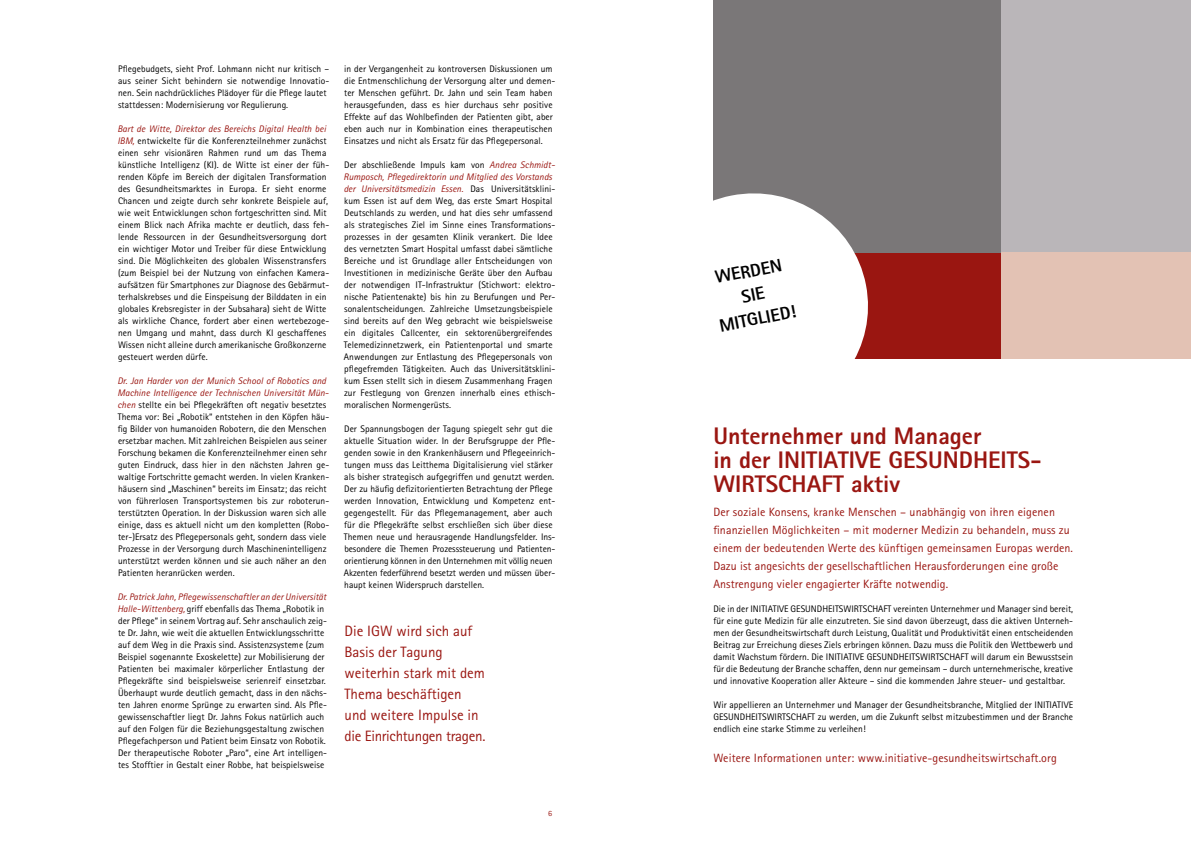
<style>
.page{position:relative;width:1191px;height:842px;background:#fff}
.page>*{position:absolute;margin:0;border:0;box-sizing:border-box;transform-origin:0 0}
.t1{font:800 24px/24px "Rotis Sans Serif";color:#9a1611}
.t2{font:800 18px/24px "Rotis Sans Serif";color:#000;text-align:center}
.t3{font:15px/21px "Rotis Sans Serif";color:#9a1611}
.t4{font:12px/18px "Rotis Sans Serif";letter-spacing:.005em;color:#9a1611}
.t5{font:9.5px/12px "Rotis Sans Serif";letter-spacing:.005em;color:#000}
.t6{font:8px "Rotis Sans Serif";color:#9a1611}
.s1{font-style:italic;color:#9a1611}
</style>
<div class="page">
<div style="left:713px;top:252px;width:288px;height:106px;background:#9a1611"></div>
<div style="left:713px;top:0;width:288px;height:252px;background:#7a7778"></div>
<div style="left:1001px;top:0;width:190px;height:252px;background:#bab6b9"></div>
<div style="left:1001px;top:252px;width:190px;height:106px;background:#e3c2b4"></div>
<svg style="left:713px;top:193px;width:165px;height:166px;fill:#fff"></svg>
<p class="t5" style="left:118px;top:63px;width:213px">Pflegebudgets, sieht Prof. Lohmann nicht nur kritisch – aus seiner Sicht behindern sie notwendige Innovatio&shy;nen. Sein nachdrückliches Plädoyer für die Pflege lautet stattdessen: Modernisierung vor Regulierung.</p>
<p class="t5" style="left:117px;top:123px;width:213px"><span class="s1">Bart de Witte, Direktor des Bereichs Digital Health bei IBM,</span> entwickelte für die Konferenzteilnehmer zunächst einen sehr visionären Rahmen rund um das Thema künstliche Intelligenz (KI). de Witte ist einer der füh&shy;renden Köpfe im Bereich der digitalen Transformation des Gesundheitsmarktes in Europa. Er sieht enorme Chancen und zeigte durch sehr konkrete Beispiele auf, wie weit Entwicklungen schon fortgeschritten sind. Mit einem Blick nach Afrika machte er deutlich, dass feh&shy;lende Ressourcen in der Gesundheitsversorgung dort ein wichtiger Motor und Treiber für diese Entwicklung sind. Die Möglichkeiten des globalen Wissenstransfers (zum Beispiel bei der Nutzung von einfachen Kamera&shy;aufsätzen für Smartphones zur Diagnose des Gebärmut&shy;terhalskrebses und die Einspeisung der Bilddaten in ein globales Krebsregister in der Subsahara) sieht de Witte als wirkliche Chance, fordert aber einen wertebezoge&shy;nen Umgang und mahnt, dass durch KI geschaffenes Wissen nicht alleine durch amerikanische Großkonzerne gesteuert werden dürfe.</p>
<p class="t5" style="left:117px;top:375px;width:213px"><span class="s1">Dr. Jan Harder von der Munich School of Robotics and Machine Intelligence der Technischen Universität Mün&shy;chen</span> stellte ein bei Pflegekräften oft negativ besetztes Thema vor: Bei „Robotik“ entstehen in den Köpfen häu&shy;fig Bilder von humanoiden Robotern, die den Menschen ersetzbar machen. Mit zahlreichen Beispielen aus seiner Forschung bekamen die Konferenzteilnehmer einen sehr guten Eindruck, dass hier in den nächsten Jahren ge&shy;waltige Fortschritte gemacht werden. In vielen Kranken&shy;häusern sind „Maschinen“ bereits im Einsatz; das reicht von führerlosen Transportsystemen bis zur roboterun&shy;terstützten Operation. In der Diskussion waren sich alle einige, dass es aktuell nicht um den kompletten (Robo&shy;ter-)Ersatz des Pflegepersonals geht, sondern dass viele Prozesse in der Versorgung durch Maschinenintelligenz unterstützt werden können und sie auch näher an den Patienten heranrücken werden.</p>
<p class="t5" style="left:117px;top:591px;width:211px"><span class="s1">Dr. Patrick Jahn, Pflegewissenschaftler an der Universität Halle-Wittenberg,</span> griff ebenfalls das Thema „Robotik in der Pflege“ in seinem Vortrag auf. Sehr anschaulich zeig&shy;te Dr. Jahn, wie weit die aktuellen Entwicklungsschritte auf dem Weg in die Praxis sind. Assistenzsysteme (zum Beispiel sogenannte Exoskelette) zur Mobilisierung der Patienten bei maximaler körperlicher Entlastung der Pflegekräfte sind beispielsweise serienreif einsetzbar.<br>Überhaupt wurde deutlich gemacht, dass in den nächs&shy;ten Jahren enorme Sprünge zu erwarten sind. Als Pfle&shy;gewissenschaftler liegt Dr. Jahns Fokus natürlich auch auf den Folgen für die Beziehungsgestaltung zwischen Pflegefachperson und Patient beim Einsatz von Robotik.<br>Der therapeutische Roboter „Paro“, eine Art intelligen&shy;tes Stofftier in Gestalt einer Robbe, hat beispielsweise</p>
<p class="t5" style="left:344px;top:63px;width:213px">in der Vergangenheit zu kontroversen Diskussionen um die Entmenschlichung der Versorgung alter und demen&shy;ter Menschen geführt. Dr. Jahn und sein Team haben herausgefunden, dass es hier durchaus sehr positive Effekte auf das Wohlbefinden der Patienten gibt, aber eben auch nur in Kombination eines therapeutischen Einsatzes und nicht als Ersatz für das Pflegepersonal.</p>
<p class="t5" style="left:343px;top:159px;width:213px">Der abschließende Impuls kam von <span class="s1">Andrea Schmidt-Rumposch, Pflegedirektorin und Mitglied des Vorstands der Universitätsmedizin Essen.</span> Das Universitätsklini&shy;kum Essen ist auf dem Weg, das erste Smart Hospital Deutschlands zu werden, und hat dies sehr umfassend als strategisches Ziel im Sinne eines Transformations&shy;prozesses in der gesamten Klinik verankert. Die Idee des vernetzten Smart Hospital umfasst dabei sämtliche Bereiche und ist Grundlage aller Entscheidungen von Investitionen in medizinische Geräte über den Aufbau der notwendigen IT-Infrastruktur (Stichwort: elektro&shy;nische Patientenakte) bis hin zu Berufungen und Per&shy;sonalentscheidungen. Zahlreiche Umsetzungsbeispiele sind bereits auf den Weg gebracht wie beispielsweise ein digitales Callcenter, ein sektorenübergreifendes Telemedizinnetzwerk, ein Patientenportal und smarte Anwendungen zur Entlastung des Pflegepersonals von pflegefremden Tätigkeiten. Auch das Universitätsklini&shy;kum Essen stellt sich in diesem Zusammenhang Fragen zur Festlegung von Grenzen innerhalb eines ethisch&shy;moralischen Normengerüsts.</p>
<p class="t5" style="left:344px;top:423px;width:213px">Der Spannungsbogen der Tagung spiegelt sehr gut die aktuelle Situation wider. In der Berufsgruppe der Pfle&shy;genden sowie in den Krankenhäusern und Pflegeeinrich&shy;tungen muss das Leitthema Digitalisierung viel stärker als bisher strategisch aufgegriffen und genutzt werden.<br>Der zu häufig defizitorientierten Betrachtung der Pflege werden Innovation, Entwicklung und Kompetenz ent&shy;gegengestellt. Für das Pflegemanagement, aber auch für die Pflegekräfte selbst erschließen sich über diese Themen neue und herausragende Handlungsfelder. Ins&shy;besondere die Themen Prozesssteuerung und Patienten&shy;orientierung können in den Unternehmen mit völlig neuen Akzenten federführend besetzt werden und müssen über&shy;haupt keinen Widerspruch darstellen.</p>
<h1 class="t1" style="left:713px;top:424px;width:330px">Unternehmer und Manager<br>in der INITIATIVE GESUNDHEITS-<br>WIRTSCHAFT aktiv</h1>
<h2 class="t2" style="left:708px;top:266px;width:79px;rotate:-11deg">WERDEN<br>SIE<br>MITGLIED!</h2>
<p class="t4" style="left:713px;top:503px;width:361px">Der soziale Konsens, kranke Menschen – unabhängig von ihren eigenen finanziellen Möglichkeiten – mit moderner Medizin zu behandeln, muss zu einem der bedeutenden Werte des künftigen gemeinsamen Europas werden.<br>Dazu ist angesichts der gesellschaftlichen Herausforderungen eine große Anstrengung vieler engagierter Kräfte notwendig.</p>
<p class="t5" style="left:713px;top:603px;width:361px;text-align:justify">Die in der INITIATIVE GESUNDHEITSWIRTSCHAFT vereinten Unternehmer und Manager sind bereit, für eine gute Medizin für alle einzutreten. Sie sind davon überzeugt, dass die aktiven Unterneh&shy;men der Gesundheitswirtschaft durch Leistung, Qualität und Produktivität einen entscheidenden Beitrag zur Erreichung dieses Ziels erbringen können. Dazu muss die Politik den Wettbewerb und damit Wachstum fördern. Die INITIATIVE GESUNDHEITSWIRTSCHAFT will darum ein Bewusstsein für die Bedeutung der Branche schaffen, denn nur gemeinsam – durch unternehmerische, kreative und innovative Kooperation aller Akteure – sind die kommenden Jahre steuer- und gestaltbar.</p>
<p class="t5" style="left:713px;top:699px;width:361px;text-align:justify">Wir appellieren an Unternehmer und Manager der Gesundheitsbranche, Mitglied der INITIATIVE GESUNDHEITSWIRTSCHAFT zu werden, um die Zukunft selbst mitzubestimmen und der Branche endlich eine starke Stimme zu verleihen!</p>
<p class="t4" style="left:713px;top:749px;width:345px">Weitere Informationen unter: www.initiative-gesundheitswirtschaft.org</p>
<h3 class="t3" style="left:344px;top:620px;width:142px">Die IGW wird sich auf<br>Basis der Tagung weiterhin stark mit dem<br>Thema beschäftigen und weitere Impulse in die Einrichtungen tragen.</h3>
<p class="t6" style="left:548px;top:808px;width:5px">6</p>
</div>
